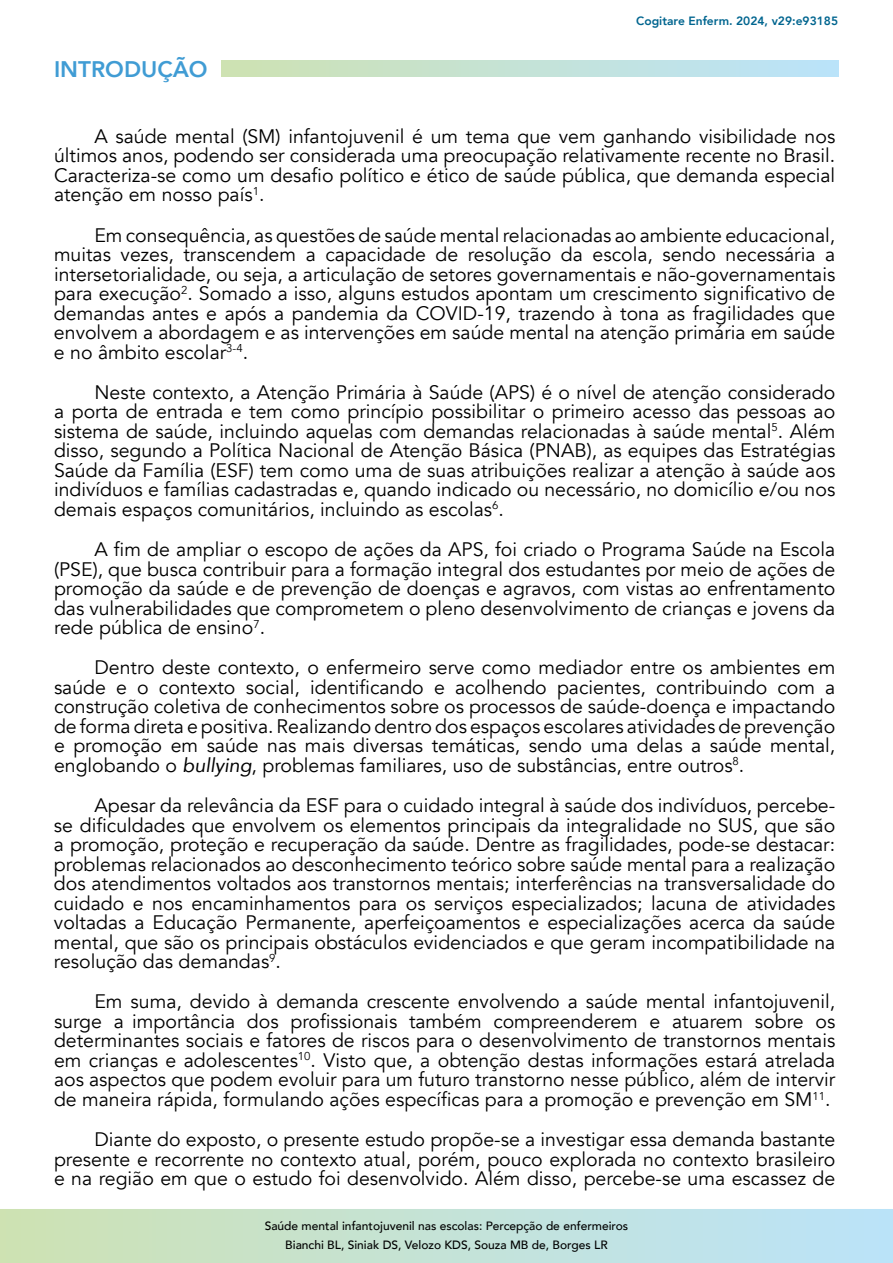
<style>
.page{position:relative;width:893px;height:1263px;background:#fff}
.page>*{position:absolute;margin:0;border:0;box-sizing:border-box;transform-origin:0 0}
.t1{font:800 22.5px "Avenir";color:#409cd4}
.t2{font:19.5px/19.5px "Avenir";color:#000;text-align:justify}
.t3{font:500 12px/18.6px "Avenir";color:#000;text-align:center}
.t4{font:800 12px "Avenir";color:#00658f}
.s1{font-style:italic}
</style>
<div class="page">
<svg style="left:0;top:1209px;width:893px;height:54px;background:#c4e2d6"></svg>
<div style="left:221px;top:60px;width:618px;height:17px;background:linear-gradient(to right,#cee2b2,#bae3fb)"></div>
<p class="t1" style="left:54px;top:51px;width:155px">INTRODUÇÃO</p>
<p class="t4" style="left:636px;top:12px;width:203px">Cogitare Enferm. 2024, v29:e93185</p>
<p class="t2" style="left:54px;top:127px;width:783px;text-indent:40px">A saúde mental (SM) infantojuvenil é um tema que vem ganhando visibilidade nos últimos anos, podendo ser considerada uma preocupação relativamente recente no Brasil.<br>Caracteriza-se como um desafio político e ético de saúde pública, que demanda especial atenção em nosso país<sup>1</sup>.</p>
<p class="t2" style="left:54px;top:225px;width:783px;text-indent:40px">Em consequência, as questões de saúde mental relacionadas ao ambiente educacional, muitas vezes, transcendem a capacidade de resolução da escola, sendo necessária a intersetorialidade, ou seja, a articulação de setores governamentais e não-governamentais para execução<sup>2</sup>. Somado a isso, alguns estudos apontam um crescimento significativo de demandas antes e após a pandemia da COVID-19, trazendo à tona as fragilidades que envolvem a abordagem e as intervenções em saúde mental na atenção primária em saúde e no âmbito escolar<sup>3-4</sup>.</p>
<p class="t2" style="left:54px;top:383px;width:783px;text-indent:40px">Neste contexto, a Atenção Primária à Saúde (APS) é o nível de atenção considerado a porta de entrada e tem como princípio possibilitar o primeiro acesso das pessoas ao sistema de saúde, incluindo aquelas com demandas relacionadas à saúde mental<sup>5</sup>. Além disso, segundo a Política Nacional de Atenção Básica (PNAB), as equipes das Estratégias Saúde da Família (ESF) tem como uma de suas atribuições realizar a atenção à saúde aos indivíduos e famílias cadastradas e, quando indicado ou necessário, no domicílio e/ou nos demais espaços comunitários, incluindo as escolas<sup>6</sup>.</p>
<p class="t2" style="left:54px;top:540px;width:783px;text-indent:40px">A fim de ampliar o escopo de ações da APS, foi criado o Programa Saúde na Escola (PSE), que busca contribuir para a formação integral dos estudantes por meio de ações de promoção da saúde e de prevenção de doenças e agravos, com vistas ao enfrentamento das vulnerabilidades que comprometem o pleno desenvolvimento de crianças e jovens da rede pública de ensino<sup>7</sup>.</p>
<p class="t2" style="left:54px;top:658px;width:783px;text-indent:40px">Dentro deste contexto, o enfermeiro serve como mediador entre os ambientes em saúde e o contexto social, identificando e acolhendo pacientes, contribuindo com a construção coletiva de conhecimentos sobre os processos de saúde-doença e impactando de forma direta e positiva. Realizando dentro dos espaços escolares atividades de prevenção e promoção em saúde nas mais diversas temáticas, sendo uma delas a saúde mental, englobando o <span class="s1">bullying</span>, problemas familiares, uso de substâncias, entre outros<sup>8</sup>.</p>
<p class="t2" style="left:54px;top:796px;width:783px;text-indent:40px">Apesar da relevância da ESF para o cuidado integral à saúde dos indivíduos, percebe&shy;se dificuldades que envolvem os elementos principais da integralidade no SUS, que são a promoção, proteção e recuperação da saúde. Dentre as fragilidades, pode-se destacar: problemas relacionados ao desconhecimento teórico sobre saúde mental para a realização dos atendimentos voltados aos transtornos mentais; interferências na transversalidade do cuidado e nos encaminhamentos para os serviços especializados; lacuna de atividades voltadas a Educação Permanente, aperfeiçoamentos e especializações acerca da saúde mental, que são os principais obstáculos evidenciados e que geram incompatibilidade na resolução das demandas<sup>9</sup>.</p>
<p class="t2" style="left:54px;top:992px;width:783px;text-indent:40px">Em suma, devido à demanda crescente envolvendo a saúde mental infantojuvenil, surge a importância dos profissionais também compreenderem e atuarem sobre os determinantes sociais e fatores de riscos para o desenvolvimento de transtornos mentais em crianças e adolescentes<sup>10</sup>. Visto que, a obtenção destas informações estará atrelada aos aspectos que podem evoluir para um futuro transtorno nesse público, além de intervir de maneira rápida, formulando ações específicas para a promoção e prevenção em SM<sup>11</sup>.</p>
<p class="t2" style="left:54px;top:1130px;width:783px;text-indent:40px">Diante do exposto, o presente estudo propõe-se a investigar essa demanda bastante presente e recorrente no contexto atual, porém, pouco explorada no contexto brasileiro e na região em que o estudo foi desenvolvido. Além disso, percebe-se uma escassez de</p>
<p class="t3" style="left:265px;top:1216px;width:365px">Saúde mental infantojuvenil nas escolas: Percepção de enfermeiros<br>Bianchi BL, Siniak DS, Velozo KDS, Souza MB de, Borges LR</p>
</div>
